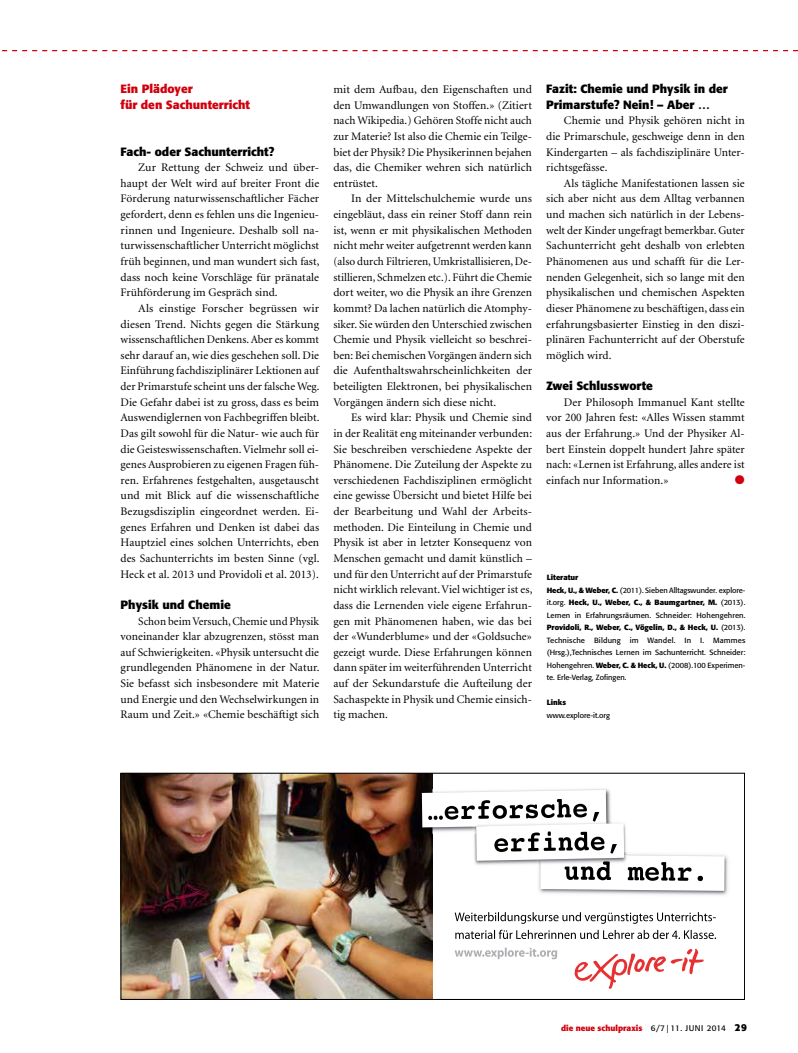
<style>
.page{position:relative;width:798px;height:1053px;background:#fff}
.page>*{position:absolute;margin:0;border:0;box-sizing:border-box;transform-origin:0 0}
.t1{font:12.5px "Zapf Dingbats Std";color:#d1000d}
.t2{font:700 11.88px/15.6px "Formata";color:#000}
.t3{font:700 11.88px/15.6px "Formata";color:#d1000d}
.t4{font:11.5px/15.6px "Minion";letter-spacing:.005em;color:#000;text-align:justify}
.t5{font:700 8.12px "Formata";color:#d1000d}
.t6{font:7.5px/12.5px "Formata";letter-spacing:.005em;color:#000}
.t7{font:700 7.5px "Formata";color:#000}
.s1{font-weight:700}
.s2{font-weight:400;color:#000}
.s3{font-size:10px;color:#000}
</style>
<div class="page">
<svg style="left:2px;top:50px;width:795px;height:1px"></svg>
<img style="left:123px;top:774px;width:309px;height:223px">
<svg style="left:454px;top:912px;width:261px;height:26px"></svg>
<svg style="left:454px;top:947px;width:103px;height:12px"></svg>
<svg style="left:574px;top:948px;width:129px;height:40px"></svg>
<img style="left:418px;top:789px;width:3px;height:45px">
<img style="left:539px;top:855px;width:189px;height:41px">
<svg style="left:421px;top:789px;width:303px;height:101px"></svg>
<div style="left:121px;top:772px;width:623px;height:227px;border:1px solid #000"></div>
<p class="t3" style="left:120px;top:81px;width:131px">Ein Plädoyer<br>für den Sachunterricht</p>
<p class="t2" style="left:120px;top:143px;width:155px">Fach- oder Sachunterricht?</p>
<p class="t4" style="left:120px;top:160px;width:200px;text-indent:18px">Zur Rettung der Schweiz und über&shy;haupt der Welt wird auf breiter Front die Förderung naturwissenschaftlicher Fächer gefordert, denn es fehlen uns die Ingenieu&shy;rinnen und Ingenieure. Deshalb soll na&shy;turwissenschaftlicher Unterricht möglichst früh beginnen, und man wundert sich fast, dass noch keine Vorschläge für pränatale Frühförderung im Gespräch sind.</p>
<p class="t4" style="left:120px;top:301px;width:200px;text-indent:18px">Als einstige Forscher begrüssen wir diesen Trend. Nichts gegen die Stärkung wissenschaftlichen Denkens. Aber es kommt sehr darauf an, wie dies geschehen soll. Die Einführung fachdisziplinärer Lektionen auf der Primarstufe scheint uns der falsche Weg.<br>Die Gefahr dabei ist zu gross, dass es beim Auswendiglernen von Fachbegriffen bleibt.<br>Das gilt sowohl für die Natur- wie auch für die Geisteswissenschaften. Vielmehr soll ei&shy;genes Ausprobieren zu eigenen Fragen füh&shy;ren. Erfahrenes festgehalten, ausgetauscht und mit Blick auf die wissenschaftliche Bezugsdisziplin eingeordnet werden. Ei&shy;genes Erfahren und Denken ist dabei das Hauptziel eines solchen Unterrichts, eben des Sachunterrichts im besten Sinne (vgl.<br>Heck et al. 2013 und Providoli et al. 2013).</p>
<p class="t2" style="left:120px;top:596px;width:112px">Physik und Chemie</p>
<p class="t4" style="left:120px;top:613px;width:200px;text-indent:18px">Schon beim Versuch, Chemie und Physik voneinander klar abzugrenzen, stösst man auf Schwierigkeiten. «Physik untersucht die grundlegenden Phänomene in der Natur.<br>Sie befasst sich insbesondere mit Materie und Energie und den Wechselwirkungen in Raum und Zeit.» «Chemie beschäftigt sich</p>
<p class="t4" style="left:333px;top:82px;width:200px">mit dem Aufbau, den Eigenschaften und den Umwandlungen von Stoffen.» (Zitiert nach Wikipedia.) Gehören Stoffe nicht auch zur Materie? Ist also die Chemie ein Teilge&shy;biet der Physik? Die Physikerinnen bejahen das, die Chemiker wehren sich natürlich entrüstet.</p>
<p class="t4" style="left:333px;top:191px;width:200px;text-indent:18px">In der Mittelschulchemie wurde uns eingebläut, dass ein reiner Stoff dann rein ist, wenn er mit physikalischen Methoden nicht mehr weiter aufgetrennt werden kann (also durch Filtrieren, Umkristallisieren, De&shy;stillieren, Schmelzen etc.). Führt die Chemie dort weiter, wo die Physik an ihre Grenzen kommt? Da lachen natürlich die Atomphy&shy;siker. Sie würden den Unterschied zwischen Chemie und Physik vielleicht so beschrei&shy;ben: Bei chemischen Vorgängen ändern sich die Aufenthaltswahrscheinlichkeiten der beteiligten Elektronen, bei physikalischen Vorgängen ändern sich diese nicht.</p>
<p class="t4" style="left:333px;top:410px;width:200px;text-indent:18px">Es wird klar: Physik und Chemie sind in der Realität eng miteinander verbunden:<br>Sie beschreiben verschiedene Aspekte der Phänomene. Die Zuteilung der Aspekte zu verschiedenen Fachdisziplinen ermöglicht eine gewisse Übersicht und bietet Hilfe bei der Bearbeitung und Wahl der Arbeits&shy;methoden. Die Einteilung in Chemie und Physik ist aber in letzter Konsequenz von Menschen gemacht und damit künstlich – und für den Unterricht auf der Primarstufe nicht wirklich relevant. Viel wichtiger ist es, dass die Lernenden viele eigene Erfahrun&shy;gen mit Phänomenen haben, wie das bei der «Wunderblume» und der «Goldsuche» gezeigt wurde. Diese Erfahrungen können dann später im weiterführenden Unterricht auf der Sekundarstufe die Aufteilung der Sachaspekte in Physik und Chemie einsich&shy;tig machen.</p>
<p class="t2" style="left:546px;top:81px;width:183px">Fazit: Chemie und Physik in der<br>Primarstufe? Nein! – Aber …</p>
<p class="t4" style="left:546px;top:113px;width:200px;text-indent:18px">Chemie und Physik gehören nicht in die Primarschule, geschweige denn in den Kindergarten – als fachdisziplinäre Unter&shy;richtsgefässe.</p>
<p class="t4" style="left:546px;top:176px;width:200px;text-indent:18px">Als tägliche Manifestationen lassen sie sich aber nicht aus dem Alltag verbannen und machen sich natürlich in der Lebens&shy;welt der Kinder ungefragt bemerkbar. Guter Sachunterricht geht deshalb von erlebten Phänomenen aus und schafft für die Ler&shy;nenden Gelegenheit, sich so lange mit den physikalischen und chemischen Aspekten dieser Phänomene zu beschäftigen, dass ein erfahrungsbasierter Einstieg in den diszi&shy;plinären Fachunterricht auf der Oberstufe möglich wird.</p>
<p class="t2" style="left:546px;top:378px;width:108px">Zwei Schlussworte</p>
<p class="t4" style="left:546px;top:394px;width:200px;text-indent:18px">Der Philosoph Immanuel Kant stellte vor 200 Jahren fest: «Alles Wissen stammt aus der Erfahrung.» Und der Physiker Al&shy;bert Einstein doppelt hundert Jahre später nach: «Lernen ist Erfahrung, alles andere ist einfach nur Information.»</p>
<p class="t1" style="left:734px;top:473px;width:11px">●</p>
<p class="t6" style="left:546px;top:571px;width:200px"><span class="s1">Literatur<br>Heck, U., &amp; Weber, C.</span> (2011). Sieben Alltagswunder. explore&shy;it.org. <span class="s1">Heck, U., Weber, C., &amp; Baumgartner, M.</span> (2013).<br>Lernen in Erfahrungsräumen. Schneider: Hohengehren.<br><span class="s1">Providoli, R., Weber, C., Vögelin, D., &amp; Heck, U.</span> (2013).<br>Technische Bildung im Wandel. In I. Mammes (Hrsg.),Technisches Lernen im Sachunterricht. Schneider:<br>Hohengehren. <span class="s1">Weber, C. &amp; Heck, U.</span> (2008).100 Experimen&shy;te. Erle-Verlag, Zofingen.</p>
<p class="t7" style="left:546px;top:698px;width:21px">Links</p>
<p class="t6" style="left:546px;top:709px;width:65px">www.explore-it.org</p>
<p class="t5" style="left:561px;top:1022px;width:187px">die neue schulpraxis <span class="s2">6/7 | 11. Juni 2014</span> <span class="s3">29</span></p>
</div>
